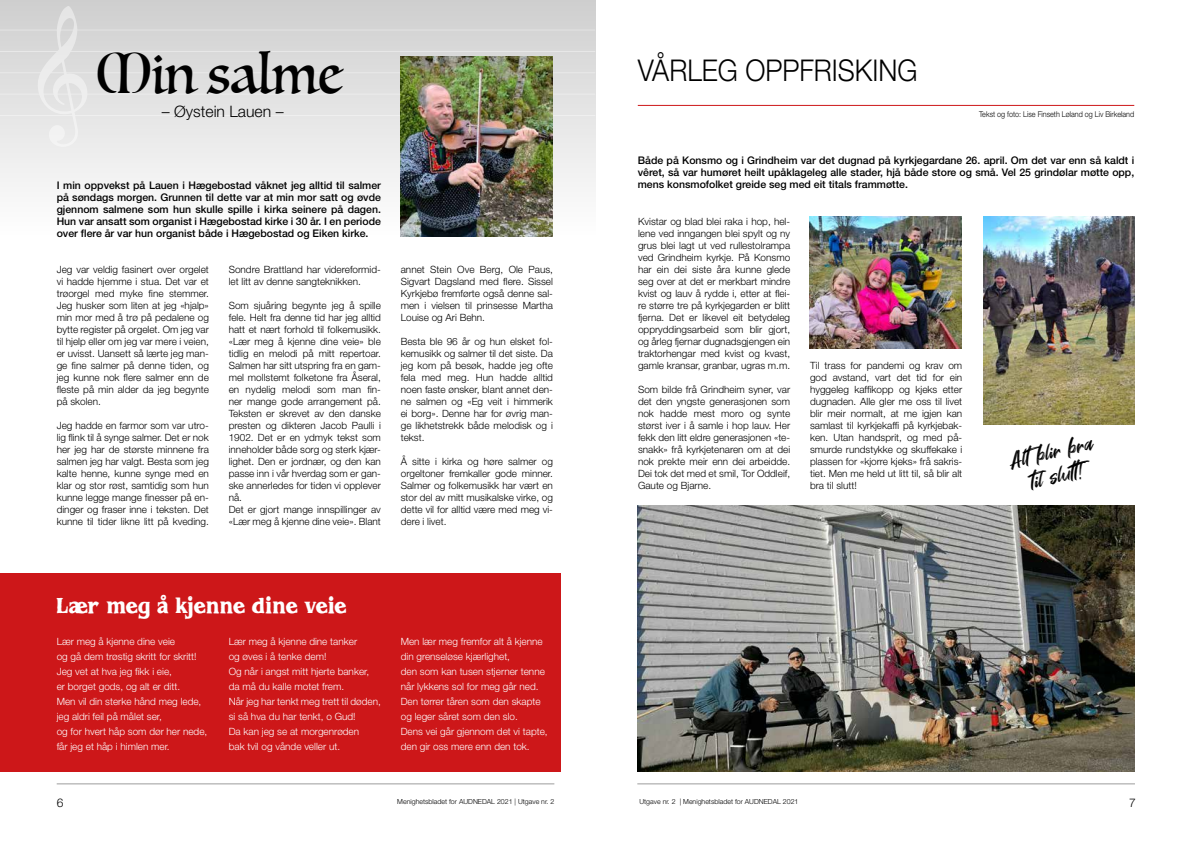
<style>
.page{position:relative;width:1191px;height:842px;background:#fff}
.page>*{position:absolute;margin:0;border:0;box-sizing:border-box;transform-origin:0 0}
.t1{font:55.3px "Luminari";color:#000;scale:.9 1}
.t2{font:30px "Good Vibrations";letter-spacing:.025em;color:#fff;scale:.95 1}
.t3{font:300 30px "Helvetica Neue LT Pro";color:#000;scale:.9 1}
.t4{font:24px/24.5px "Great Sejagad";color:#000;text-align:center;scale:.95 1}
.t5{font:300 15.8px "Helvetica Neue LT Pro";color:#000}
.t6{font:300 12px "Helvetica Neue LT Pro";color:#000}
.t7{font:500 10.5px/12px "Helvetica Neue LT Pro";color:#000;text-align:justify}
.t8{font:300 10px/12px "Helvetica Neue LT Pro";color:#000;text-align:justify}
.t9{font:300 10px/15px "Helvetica Neue LT Pro";color:#fff}
.t10{font:300 8px "Helvetica Neue LT Pro";color:#000;scale:.9 1}
.t11{font:300 7px "Helvetica Neue LT Pro";color:#000}
</style>
<div class="page">
<hr style="left:57px;top:783px;width:497px;height:1px;background:#9d9d9c">
<hr style="left:637px;top:783px;width:498px;height:1px;background:#9d9d9c">
<div style="left:0;top:573px;width:560px;height:198px;background:#cd1719"></div>
<svg style="left:0;top:0;width:596px;height:235px;fill:#f4f4f4"></svg>
<svg style="left:0;top:6px;width:595px;height:141px;background:#dddddc"></svg>
<img style="left:401px;top:57px;width:151px;height:180px">
<img style="left:809px;top:217px;width:153px;height:132px">
<img style="left:983px;top:217px;width:151px;height:208px">
<img style="left:637px;top:506px;width:497px;height:265px">
<hr style="left:638px;top:105px;width:496px;height:1px;background:#cd1719">
<h1 class="t1" style="left:96px;top:27px;width:273px">Min salme</h1>
<h3 class="t5" style="left:162px;top:101px;width:123px">– Øystein Lauen –</h3>
<p class="t7" style="left:57px;top:179px;width:326px">I min oppvekst på Lauen i Hægebostad våknet jeg alltid til salmer på søndags morgen. Grunnen til dette var at min mor satt og øvde gjennom salmene som hun skulle spille i kirka seinere på dagen.<br>Hun var ansatt som organist i Hægebostad kirke i 30 år. I en periode over flere år var hun organist både i Hægebostad og Eiken kirke.</p>
<p class="t8" style="left:229px;top:263px;width:154px">Sondre Brattland har videreformid&shy;let litt av denne sangteknikken.</p>
<p class="t8" style="left:229px;top:299px;width:154px;text-align:left">Som sjuåring begynte jeg å spille fele. Helt fra denne tid har jeg alltid hatt et nært forhold til folkemusikk. «Lær meg å kjenne dine veie» ble tidlig en melodi på mitt repertoar.<br>Salmen har sitt utspring fra en gam&shy;mel mollstemt folketone fra Åseral, en nydelig melodi som man fin&shy;ner mange gode arrangement på.<br>Teksten er skrevet av den danske presten og dikteren Jacob Paulli i<br>1902. Det er en ydmyk tekst som inneholder både sorg og sterk kjær&shy;lighet. Den er jordnær, og den kan passe inn i vår hverdag som er gan&shy;ske annerledes for tiden vi opplever nå.<br>Det er gjort mange innspillinger av «Lær meg å kjenne dine veie». Blant</p>
<p class="t8" style="left:57px;top:263px;width:154px">Jeg var veldig fasinert over orgelet vi hadde hjemme i stua. Det var et trøorgel med myke fine stemmer.<br>Jeg husker som liten at jeg «hjalp» min mor med å trø på pedalene og bytte register på orgelet. Om jeg var til hjelp eller om jeg var mere i veien, er uvisst. Uansett så lærte jeg man&shy;ge fine salmer på denne tiden, og jeg kunne nok flere salmer enn de fleste på min alder da jeg begynte på skolen.</p>
<p class="t8" style="left:57px;top:419px;width:154px">Jeg hadde en farmor som var utro&shy;lig flink til å synge salmer. Det er nok her jeg har de største minnene fra salmen jeg har valgt. Besta som jeg kalte henne, kunne synge med en klar og stor røst, samtidig som hun kunne legge mange finesser på en&shy;dinger og fraser inne i teksten. Det kunne til tider likne litt på kveding.</p>
<p class="t8" style="left:401px;top:263px;width:154px">annet Stein Ove Berg, Ole Paus, Sigvart Dagsland med flere. Sissel Kyrkjebø fremførte også denne sal&shy;men i vielsen til prinsesse Martha Louise og Ari Behn.</p>
<p class="t8" style="left:401px;top:335px;width:154px">Besta ble 96 år og hun elsket fol&shy;kemusikk og salmer til det siste. Da jeg kom på besøk, hadde jeg ofte fela med meg. Hun hadde alltid noen faste ønsker, blant annet den&shy;ne salmen og «Eg veit i himmerik ei borg». Denne har for øvrig man&shy;ge likhetstrekk både melodisk og i tekst.</p>
<p class="t8" style="left:401px;top:455px;width:154px">Å sitte i kirka og høre salmer og orgeltoner fremkaller gode minner.<br>Salmer og folkemusikk har vært en stor del av mitt musikalske virke, og dette vil for alltid være med meg vi&shy;dere i livet.</p>
<h2 class="t2" style="left:57px;top:590px;width:306px">Lær meg å kjenne dine veie</h2>
<p class="t9" style="left:57px;top:633px;width:152px">Lær meg å kjenne dine veie<br>og gå dem trøstig skritt for skritt!<br>Jeg vet at hva jeg fikk i eie,<br>er borget gods, og alt er ditt.<br>Men vil din sterke hånd meg lede, jeg aldri feil på målet ser,<br>og for hvert håp som dør her nede, får jeg et håp i himlen mer.</p>
<p class="t9" style="left:229px;top:633px;width:154px">Lær meg å kjenne dine tanker<br>og øves i å tenke dem!<br>Og når i angst mitt hjerte banker, da må du kalle motet frem.<br>Når jeg har tenkt meg trett til døden, si så hva du har tenkt, o Gud!<br>Da kan jeg se at morgenrøden<br>bak tvil og vånde veller ut.</p>
<p class="t9" style="left:401px;top:633px;width:148px">Men lær meg fremfor alt å kjenne din grenseløse kjærlighet,<br>den som kan tusen stjerner tenne når lykkens sol for meg går ned.<br>Den tørrer tåren som den skapte og leger såret som den slo.<br>Dens vei går gjennom det vi tapte, den gir oss mere enn den tok.</p>
<h2 class="t3" style="left:638px;top:52px;width:312px">VÅRLEG OPPFRISKING</h2>
<p class="t10" style="left:979px;top:109px;width:174px">Tekst og foto: Lise Finseth Løland og Liv Birkeland</p>
<p class="t7" style="left:638px;top:155px;width:498px">Både på Konsmo og i Grindheim var det dugnad på kyrkjegardane 26. april. Om det var enn så kaldt i vêret, så var humøret heilt upåklageleg alle stader, hjå både store og små. Vel 25 grindølar møtte opp, mens konsmofolket greide seg med eit titals frammøtte.</p>
<p class="t8" style="left:638px;top:215px;width:154px">Kvistar og blad blei raka i hop, hel&shy;lene ved inngangen blei spylt og ny grus blei lagt ut ved rullestolrampa ved Grindheim kyrkje. På Konsmo har ein dei siste åra kunne glede seg over at det er merkbart mindre kvist og lauv å rydde i, etter at flei&shy;re større tre på kyrkjegarden er blitt fjerna. Det er likevel eit betydeleg oppryddingsarbeid som blir gjort, og årleg fjernar dugnadsgjengen ein traktorhengar med kvist og kvast, gamle kransar, granbar, ugras m.m.</p>
<p class="t8" style="left:638px;top:383px;width:154px">Som bilde frå Grindheim syner, var det den yngste generasjonen som nok hadde mest moro og synte størst iver i å samle i hop lauv. Her fekk den litt eldre generasjonen «te&shy;snakk» frå kyrkjetenaren om at dei nok prekte meir enn dei arbeidde.<br>Dei tok det med et smil, Tor Oddleif, Gaute og Bjarne.</p>
<p class="t8" style="left:810px;top:359px;width:154px">Til trass for pandemi og krav om god avstand, vart det tid for ein hyggeleg kaffikopp og kjeks etter dugnaden. Alle gler me oss til livet blir meir normalt, at me igjen kan samlast til kyrkjekaffi på kyrkjebak&shy;ken. Utan handsprit, og med på&shy;smurde rundstykke og skuffekake i plassen for «kjorre kjeks» frå sakris&shy;tiet. Men me held ut litt til, så blir alt bra til slutt!</p>
<h3 class="t4" style="left:1006px;top:450px;width:92px;rotate:-13deg">Alt blir bra til slutt!</h3>
<p class="t11" style="left:397px;top:797px;width:159px">Menighetsbladet for AUDNEDAL 2021 | Utgave nr. 2</p>
<p class="t11" style="left:639px;top:797px;width:160px">Utgave nr. 2 | Menighetsbladet for AUDNEDAL 2021</p>
<p class="t6" style="left:57px;top:796px;width:8px">6</p>
<p class="t6" style="left:1129px;top:796px;width:8px">7</p>
</div>
